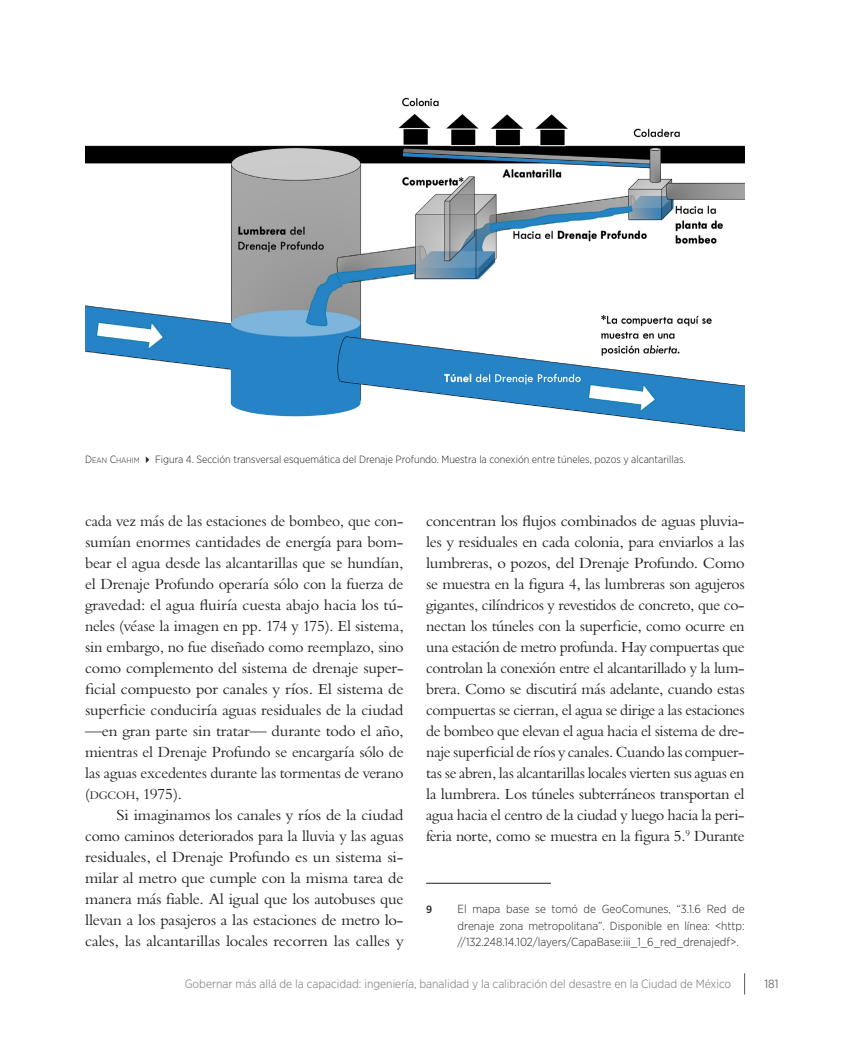
<style>
.page{position:relative;width:851px;height:1063px;background:#fff}
.page>*{position:absolute;margin:0;border:0;box-sizing:border-box;transform-origin:0 0}
.TEXTO_GENERAL{font:15px/21px "Bergamo Std";letter-spacing:-.01em;color:#231f20;text-align:justify}
.TEXTO_GENERAL-2{font:15px/21px "Bergamo Std";letter-spacing:-.01em;color:#231f20;text-align:justify;scale:1.05 1}
.t1{font:300 12px "Gotham Narrow";color:#6c6d70}
.t2{font:12px "Gotham Narrow";color:#6c6d70}
.t3{font:300 11.7px/16.5px "Gotham Narrow";color:#231f20;text-align:justify}
.FOTO_PIE_-_horizonta{font:300 10.5px "Gotham Narrow";color:#231f20}
.t4{font:500 10.5px "Gotham Narrow";color:#231f20}
.s1{font-style:inherit}
.s2{font-size:7.8px}
.s3{font-size:11.25px}
</style>
<div class="page">
<svg style="left:744px;top:973px;width:1px;height:22px"></svg>
<hr style="left:426px;top:883px;width:125px;height:1px;background:#231f20">
<img style="left:85px;top:97px;width:659px;height:335px">
<p class="FOTO_PIE_-_horizonta" style="left:85px;top:453px;width:602px"><span class="s1">D</span><span class="s2">EAN</span> <span class="s1">C</span><span class="s2">HAHIM</span> ✔ Figura 4. Sección transversal esquemática del Drenaje Profundo. Muestra la conexión entre túneles, pozos y alcantarillas.</p>
<p class="TEXTO_GENERAL" style="left:85px;top:511px;width:320px">cada vez más de las estaciones de bombeo, que con&shy;sumían enormes cantidades de energía para bom&shy;bear el agua desde las alcantarillas que se hundían, el Drenaje Profundo operaría sólo con la fuerza de gravedad: el agua fluiría cuesta abajo hacia los tú&shy;neles (véase la imagen en pp. 174 y 175). El sistema, sin embargo, no fue diseñado como reemplazo, sino como complemento del sistema de drenaje super&shy;ficial compuesto por canales y ríos. El sistema de superficie conduciría aguas residuales de la ciudad —en gran parte sin tratar— durante todo el año, mientras el Drenaje Profundo se encargaría sólo de las aguas excedentes durante las tormentas de verano (<span class="s3">dgcoh</span><span class="s1">,</span> 1975).</p>
<p class="TEXTO_GENERAL" style="left:85px;top:805px;width:320px;text-indent:32px">Si imaginamos los canales y ríos de la ciudad como caminos deteriorados para la lluvia y las aguas residuales, el Drenaje Profundo es un sistema si&shy;milar al metro que cumple con la misma tarea de manera más fiable. Al igual que los autobuses que llevan a los pasajeros a las estaciones de metro lo&shy;cales, las alcantarillas locales recorren las calles y</p>
<p class="TEXTO_GENERAL-2" style="left:426px;top:511px;width:305px">concentran los flujos combinados de aguas pluvia&shy;les y residuales en cada colonia, para enviarlos a las lumbreras, o pozos, del Drenaje Profundo. Como se muestra en la figura 4, las lumbreras son agujeros gigantes, cilíndricos y revestidos de concreto, que co&shy;nectan los túneles con la superficie, como ocurre en una estación de metro profunda. Hay compuertas que controlan la conexión entre el alcantarillado y la lum&shy;brera. Como se discutirá más adelante, cuando estas compuertas se cierran, el agua se dirige a las estaciones de bombeo que elevan el agua hacia el sistema de dre&shy;naje superficial de ríos y canales. Cuando las compuer&shy;tas se abren, las alcantarillas locales vierten sus aguas en la lumbrera. Los túneles subterráneos transportan el agua hacia el centro de la ciudad y luego hacia la peri&shy;feria norte, como se muestra en la figura 5.<sup>9</sup> Durante</p>
<p class="t4" style="left:426px;top:903px;width:8px">9</p>
<p class="t3" style="left:457px;top:901px;width:288px">El mapa base se tomó de GeoComunes, “3.1.6 Red de drenaje zona metropolitana”. Disponible en línea: &lt;http: //132.248.14.102/layers/CapaBase:iii_1_6_red_drenajedf&gt;.</p>
<p class="t1" style="left:185px;top:976px;width:548px">Gobernar más allá de la capacidad: ingeniería, banalidad y la calibración del desastre en la Ciudad de México</p>
<p class="t2" style="left:764px;top:976px;width:16px">181</p>
</div>
